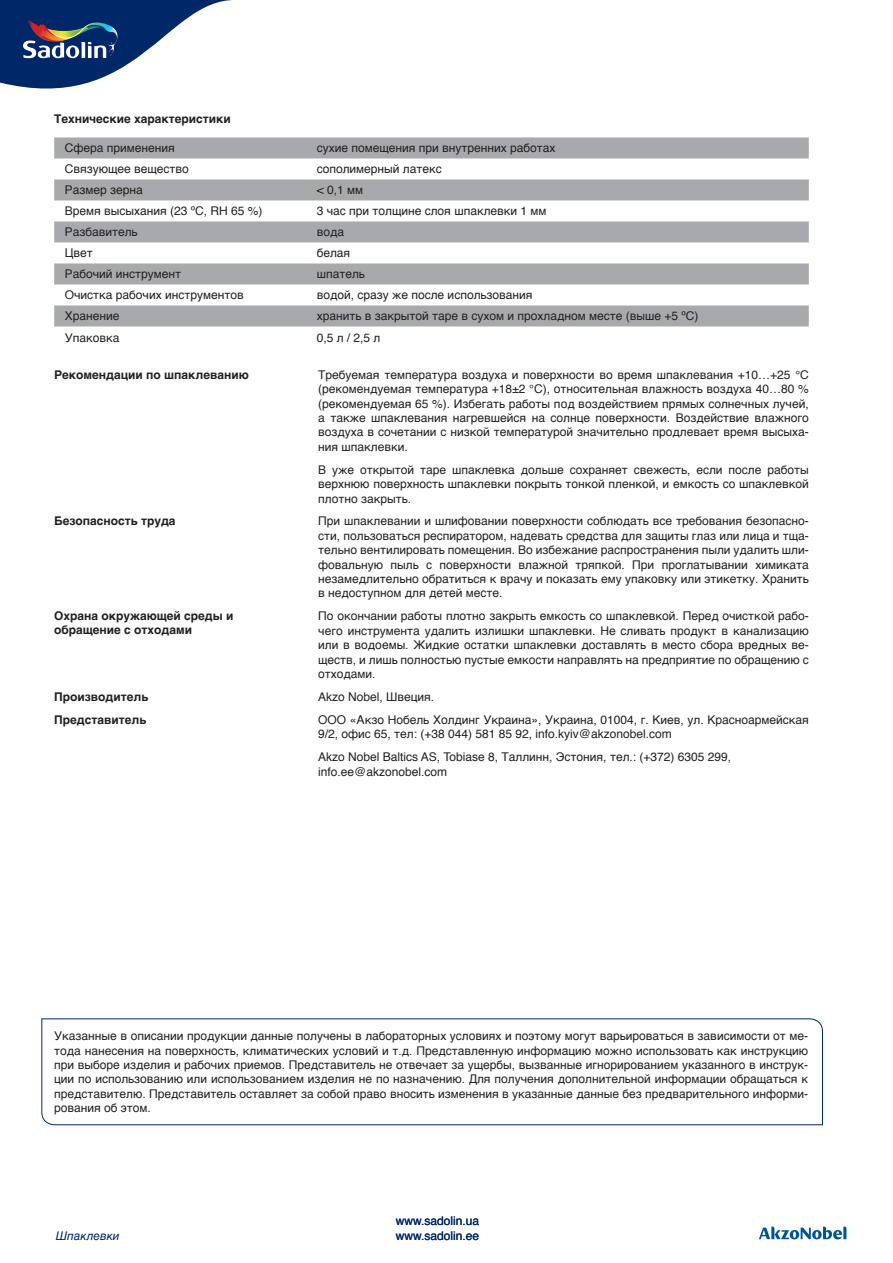
<style>
.page{position:relative;width:893px;height:1263px;background:#fff}
.page>*{position:absolute;margin:0;border:0;box-sizing:border-box;transform-origin:0 0}
.t1{font:12px/14.4px "Helvetica";color:#231f20;text-align:justify}
.t2{font:700 12px/14.4px "Helvetica";color:#231f20}
.t3{font:12px/14.4px "Helvetica";color:#002868}
.t4{font:italic 12px "Helvetica";color:#002868}
</style>
<div class="page">
<svg style="left:759px;top:1226px;width:87px;height:13px"></svg>
<svg style="left:0;top:0;width:232px;height:89px"></svg>
<img style="left:23px;top:20px;width:96px;height:38px">
<svg style="left:54px;top:137px;width:755px;height:189px;fill:#a8a9ad"></svg>
<svg style="left:41px;top:1018px;width:782px;height:107px"></svg>
<p class="t2" style="left:54px;top:112px;width:178px">Технические характеристики</p>
<p class="t1" style="left:65px;top:141px;width:112px">Сфера применения</p>
<p class="t1" style="left:317px;top:141px;width:240px">сухие помещения при внутренних работах</p>
<p class="t1" style="left:65px;top:162px;width:126px">Связующее вещество</p>
<p class="t1" style="left:317px;top:162px;width:127px">сополимерный латекс</p>
<p class="t1" style="left:65px;top:183px;width:80px">Размер зерна</p>
<p class="t1" style="left:317px;top:183px;width:48px">&lt; 0,1 мм</p>
<p class="t1" style="left:65px;top:204px;width:199px">Время высыхания (23 ºC, RН 65 %)</p>
<p class="t1" style="left:317px;top:204px;width:231px">3 час при толщине слоя шпаклевки 1 мм</p>
<p class="t1" style="left:65px;top:225px;width:74px">Разбавитель</p>
<p class="t1" style="left:317px;top:225px;width:29px">вода</p>
<p class="t1" style="left:65px;top:246px;width:30px">Цвет</p>
<p class="t1" style="left:317px;top:246px;width:35px">белая</p>
<p class="t1" style="left:65px;top:267px;width:118px">Рабочий инструмент</p>
<p class="t1" style="left:317px;top:267px;width:50px">шпатель</p>
<p class="t1" style="left:65px;top:288px;width:180px">Очистка рабочих инструментов</p>
<p class="t1" style="left:317px;top:288px;width:217px">водой, сразу же после использования</p>
<p class="t1" style="left:65px;top:309px;width:56px">Хранение</p>
<p class="t1" style="left:317px;top:309px;width:383px">хранить в закрытой таре в сухом и прохладном месте (выше +5 ºC)</p>
<p class="t1" style="left:65px;top:330px;width:56px">Упаковка</p>
<p class="t1" style="left:317px;top:330px;width:65px">0,5 л / 2,5 л</p>
<p class="t2" style="left:54px;top:367px;width:196px">Рекомендации по шпаклеванию</p>
<p class="t1" style="left:318px;top:368px;width:492px">Требуемая температура воздуха и поверхности во время шпаклевания +10…+25 °C (рекомендуемая температура +18±2 °C), относительная влажность воздуха 40…80 % (рекомендуемая 65 %). Избегать работы под воздействием прямых солнечных лучей, а также шпаклевания нагревшейся на солнце поверхности. Воздействие влажного воздуха в сочетании с низкой температурой значительно продлевает время высыха&shy;ния шпаклевки.</p>
<p class="t1" style="left:318px;top:463px;width:492px">В уже открытой таре шпаклевка дольше сохраняет свежесть, если после работы верхнюю поверхность шпаклевки покрыть тонкой пленкой, и емкость со шпаклевкой плотно закрыть.</p>
<p class="t2" style="left:54px;top:514px;width:123px">Безопасность труда</p>
<p class="t1" style="left:318px;top:514px;width:492px">При шпаклевании и шлифовании поверхности соблюдать все требования безопасно&shy;сти, пользоваться респиратором, надевать средства для защиты глаз или лица и тща&shy;тельно вентилировать помещения. Во избежание распространения пыли удалить шли&shy;фовальную пыль с поверхности влажной тряпкой. При проглатывании химиката незамедлительно обратиться к врачу и показать ему упаковку или этикетку. Хранить в недоступном для детей месте.</p>
<p class="t2" style="left:54px;top:608px;width:181px">Охрана окружающей среды и обращение с отходами</p>
<p class="t1" style="left:318px;top:609px;width:492px">По окончании работы плотно закрыть емкость со шпаклевкой. Перед очисткой рабо&shy;чего инструмента удалить излишки шпаклевки. Не сливать продукт в канализацию или в водоемы. Жидкие остатки шпаклевки доставлять в место сбора вредных ве&shy;ществ, и лишь полностью пустые емкости направлять на предприятие по обращению с отходами.</p>
<p class="t2" style="left:54px;top:690px;width:96px">Производитель</p>
<p class="t1" style="left:318px;top:690px;width:118px">Akzo Nobel, Швеция.</p>
<p class="t2" style="left:54px;top:712px;width:94px">Представитель</p>
<p class="t1" style="left:318px;top:713px;width:492px">ООО «Акзо Нобель Холдинг Украина», Украина, 01004, г. Киев, ул. Красноармейская<br>9/2, офис 65, тел: (+38 044) 581 85 92, info.kyiv@akzonobel.com</p>
<p class="t1" style="left:318px;top:750px;width:415px">Akzo Nobel Baltics AS, Tobiase 8, Таллинн, Эстония, тел.: (+372) 6305 299, info.ee@akzonobel.com</p>
<p class="t1" style="left:54px;top:1029px;width:755px">Указанные в описании продукции данные получены в лабораторных условиях и поэтому могут варьироваться в зависимости от ме&shy;тода нанесения на поверхность, климатических условий и т.д. Представленную информацию можно использовать как инструкцию при выборе изделия и рабочих приемов. Представитель не отвечает за ущербы, вызванные игнорированием указанного в инструк&shy;ции по использованию или использованием изделия не по назначению. Для получения дополнительной информации обращаться к представителю. Представитель оставляет за собой право вносить изменения в указанные данные без предварительного информи&shy;рования об этом.</p>
<p class="t4" style="left:56px;top:1226px;width:65px">Шпаклевки</p>
<p class="t3" style="left:396px;top:1214px;width:85px">www.sadolin.ua www.sadolin.ee</p>
</div>
